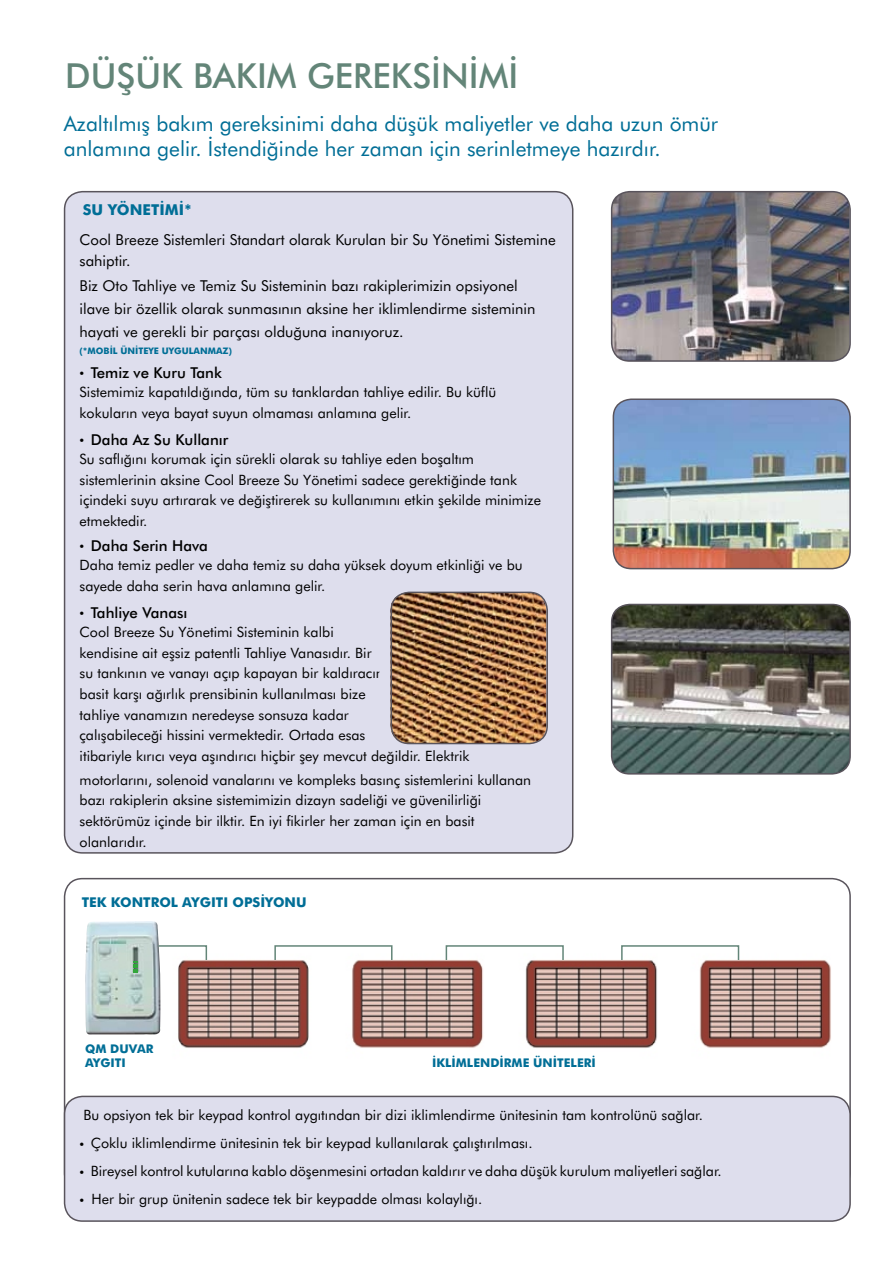
<style>
.page{position:relative;width:893px;height:1262px;background:#fff}
.page>*{position:absolute;margin:0;border:0;box-sizing:border-box;transform-origin:0 0}
.t1{font:500 34.5px "Futura BT";color:#638578}
.t2{font:21px/25.2px "Futura BT";color:#006e96}
.t3{font:15px/23.1px "Futura BT";color:#000}
.t4{font:500 15px "Futura BT";color:#000}
.t5{font:700 15px "Futura BT";color:#006e96}
.t6{font:14.25px/20.5px "Futura BT";color:#000}
.t7{font:700 13.5px "Futura BT";color:#006e96}
.t8{font:700 12px/14.4px "Futura BT";color:#006e96}
.t9{font:700 9px "Futura BT";color:#006e96}
.s1{font-family:"Arial";font-weight:400;font-size:13.5px}
.s2{font-family:"Arial";font-size:13.5px}
</style>
<div class="page">
<div style="left:65px;top:192px;width:507px;height:661px;background:#dedeed;border-radius:18px"></div>
<div style="left:64px;top:191px;width:509px;height:662px;border:2px solid #59545c;border-radius:18px"></div>
<img style="left:611px;top:192px;width:238px;height:169px">
<div style="left:611px;top:191px;width:239px;height:171px;border:2px solid #59545c;border-radius:18px"></div>
<img style="left:139px;top:878px;width:711px;height:170px">
<div style="left:65px;top:1096px;width:785px;height:125px;background:#dedeed;border-radius:18px"></div>
<div style="left:64px;top:1095px;width:786px;height:126px;border:2px solid #59545c;border-radius:18px"></div>
<img style="left:611px;top:604px;width:239px;height:170px">
<div style="left:611px;top:604px;width:239px;height:170px;border:2px solid #59545c;border-radius:18px"></div>
<img style="left:615px;top:399px;width:235px;height:169px">
<div style="left:612px;top:398px;width:238px;height:171px;border:2px solid #59545c;border-radius:18px"></div>
<img style="left:393px;top:594px;width:153px;height:149px">
<div style="left:390px;top:591px;width:158px;height:153px;border:2px solid #59545c;border-radius:18px"></div>
<img style="left:85px;top:921px;width:75px;height:113px">
<svg style="left:133px;top:961px;width:5px;height:11px"></svg>
<svg style="left:157px;top:944px;width:51px;height:17px"></svg>
<div style="left:445px;top:945px;width:118px;height:15px;border:2px solid #638578"></div>
<div style="left:274px;top:945px;width:118px;height:15px;border:2px solid #638578"></div>
<div style="left:621px;top:945px;width:118px;height:15px;border:2px solid #638578"></div>
<h1 class="t1" style="left:65px;top:62px;width:454px">DÜŞÜK BAKIM GEREKSİNİMİ</h1>
<h2 class="t2" style="left:64px;top:113px;width:656px">Azaltılmış bakım gereksinimi daha düşük maliyetler ve daha uzun ömür anlamına gelir. İstendiğinde her zaman için serinletmeye hazırdır.</h2>
<p class="t5" style="left:83px;top:204px;width:110px">SU YÖNETİMİ*</p>
<p class="t3" style="left:80px;top:230px;width:478px;line-height:21.6px">Cool Breeze Sistemleri Standart olarak Kurulan bir Su Yönetimi Sistemine sahiptir.</p>
<p class="t3" style="left:80px;top:276px;width:457px">Biz Oto Tahliye ve Temiz Su Sisteminin bazı rakiplerimizin opsiyonel ilave bir özellik olarak sunmasının aksine her iklimlendirme sisteminin hayati ve gerekli bir parçası olduğuna inanıyoruz.</p>
<p class="t9" style="left:80px;top:347px;width:154px">(*MOBİL ÜNİTEYE UYGULANMAZ)</p>
<p class="t4" style="left:80px;top:367px;width:144px"><span class="s1">•</span> Temiz ve Kuru Tank</p>
<p class="t6" style="left:80px;top:383px;width:418px">Sistemimiz kapatıldığında, tüm su tanklardan tahliye edilir. Bu küflü kokuların veya bayat suyun olmaması anlamına gelir.</p>
<p class="t4" style="left:80px;top:434px;width:150px"><span class="s1">•</span> Daha Az Su Kullanır</p>
<p class="t6" style="left:80px;top:450px;width:463px">Su saflığını korumak için sürekli olarak su tahliye eden boşaltım sistemlerinin aksine Cool Breeze Su Yönetimi sadece gerektiğinde tank içindeki suyu artırarak ve değiştirerek su kullanımını etkin şekilde minimize etmektedir.</p>
<p class="t4" style="left:80px;top:540px;width:130px"><span class="s1">•</span> Daha Serin Hava</p>
<p class="t6" style="left:80px;top:556px;width:444px">Daha temiz pedler ve daha temiz su daha yüksek doyum etkinliği ve bu sayede daha serin hava anlamına gelir.</p>
<p class="t4" style="left:80px;top:607px;width:109px"><span class="s1">•</span> Tahliye Vanası</p>
<p class="t6" style="left:80px;top:623px;width:391px">Cool Breeze Su Yönetimi Sisteminin kalbi<br>kendisine ait eşsiz patentli Tahliye Vanasıdır. Bir<br>su tankının ve vanayı açıp kapayan bir kaldıracın<br>basit karşı ağırlık prensibinin kullanılması bize<br>tahliye vanamızın neredeyse sonsuza kadar<br>çalışabileceği hissini vermektedir. Ortada esas<br>itibariyle kırıcı veya aşındırıcı hiçbir şey mevcut değildir. Elektrik</p>
<p class="t6" style="left:80px;top:771px;width:453px">motorlarını, solenoid vanalarını ve kompleks basınç sistemlerini kullanan bazı rakiplerin aksine sistemimizin dizayn sadeliği ve güvenilirliği sektörümüz içinde bir ilktir. En iyi fikirler her zaman için en basit olanlarıdır.</p>
<p class="t7" style="left:82px;top:896px;width:226px">TEK KONTROL AYGITI OPSİYONU</p>
<p class="t8" style="left:85px;top:1042px;width:70px">QM DUVAR<br>AYGITI</p>
<p class="t8" style="left:432px;top:1056px;width:165px">İKLİMLENDİRME ÜNİTELERİ</p>
<p class="t6" style="left:83px;top:1106px;width:621px">Bu opsiyon tek bir keypad kontrol aygıtından bir dizi iklimlendirme ünitesinin tam kontrolünü sağlar.</p>
<p class="t6" style="left:80px;top:1134px;width:454px"><span class="s2">•</span> Çoklu iklimlendirme ünitesinin tek bir keypad kullanılarak çalıştırılması.</p>
<p class="t6" style="left:80px;top:1162px;width:643px"><span class="s2">•</span> Bireysel kontrol kutularına kablo döşenmesini ortadan kaldırır ve daha düşük kurulum maliyetleri sağlar.</p>
<p class="t6" style="left:80px;top:1190px;width:404px"><span class="s2">•</span> Her bir grup ünitenin sadece tek bir keypadde olması kolaylığı.</p>
</div>
